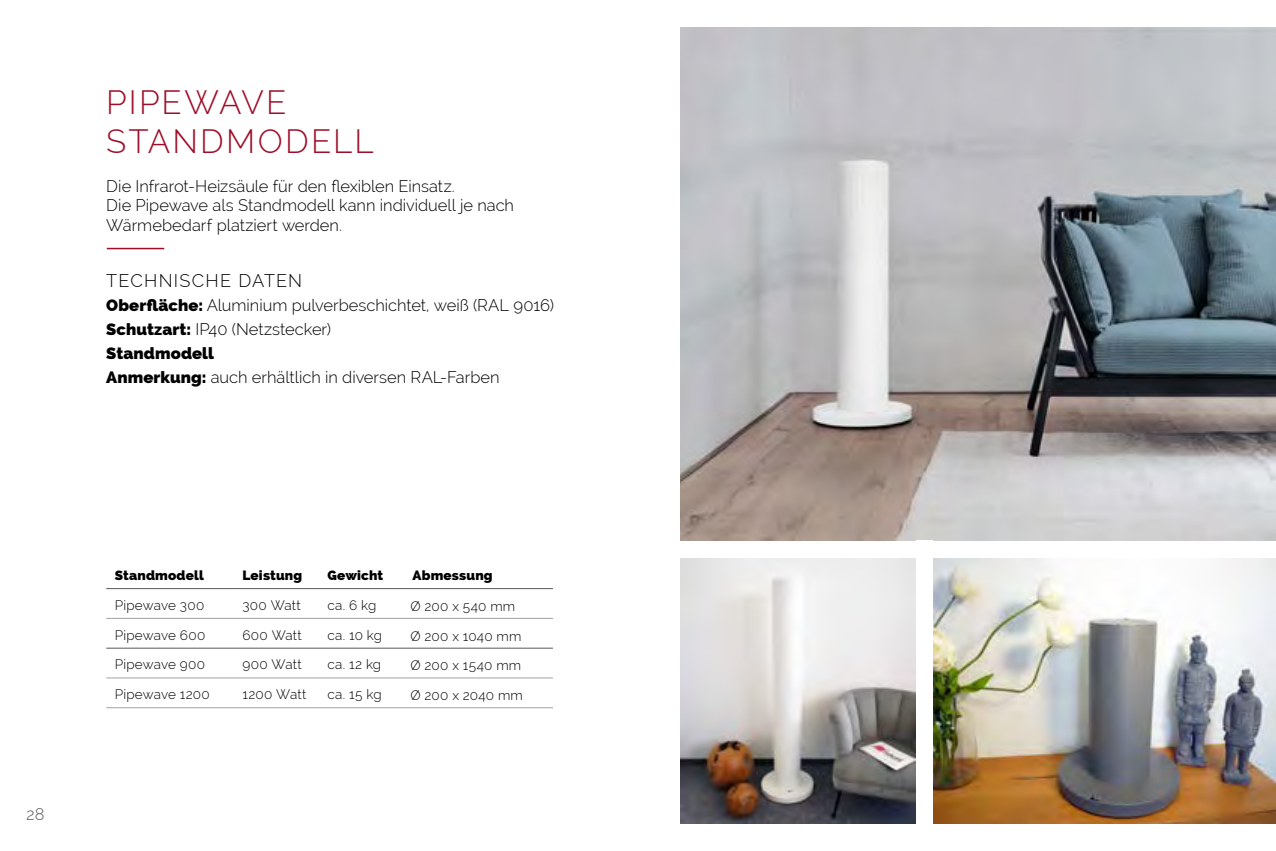
<style>
.page{position:relative;width:1276px;height:851px;background:#fff}
.page>*{position:absolute;margin:0;border:0;box-sizing:border-box;transform-origin:0 0}
.t1{font:300 33px/39.6px "Raleway";letter-spacing:.065em;color:#9f0d28}
.t2{font:300 18px "Raleway";letter-spacing:.065em;color:#000}
.t3{font:300 16.5px/23.7px "Raleway";color:#000}
.t4{font:300 16.5px "Raleway";color:#58585a}
.t5{font:300 13.5px "Raleway";letter-spacing:.02em;color:#000}
.t6{font:800 13.5px "Raleway";letter-spacing:.015em;color:#000}
.s1{font-weight:800}
</style>
<div class="page">
<hr style="left:107px;top:248px;width:57px;height:1px;background:#9f0d28">
<hr style="left:106px;top:588px;width:128px;height:1px;background:#58585a">
<hr style="left:234px;top:588px;width:85px;height:1px;background:#58585a">
<hr style="left:319px;top:588px;width:85px;height:1px;background:#58585a">
<hr style="left:404px;top:588px;width:149px;height:1px;background:#58585a">
<hr style="left:106px;top:647px;width:128px;height:1px;background:#58585a">
<hr style="left:234px;top:647px;width:85px;height:1px;background:#58585a">
<hr style="left:319px;top:647px;width:85px;height:1px;background:#58585a">
<hr style="left:404px;top:647px;width:149px;height:1px;background:#58585a">
<hr style="left:106px;top:618px;width:128px;height:1px;background:#a1a2a4">
<hr style="left:234px;top:618px;width:85px;height:1px;background:#a1a2a4">
<hr style="left:319px;top:618px;width:85px;height:1px;background:#a1a2a4">
<hr style="left:404px;top:618px;width:149px;height:1px;background:#a1a2a4">
<hr style="left:106px;top:677px;width:128px;height:1px;background:#a1a2a4">
<hr style="left:234px;top:677px;width:85px;height:1px;background:#a1a2a4">
<hr style="left:319px;top:677px;width:85px;height:1px;background:#a1a2a4">
<hr style="left:404px;top:677px;width:149px;height:1px;background:#a1a2a4">
<hr style="left:106px;top:707px;width:128px;height:1px;background:#a1a2a4">
<hr style="left:234px;top:707px;width:85px;height:1px;background:#a1a2a4">
<hr style="left:319px;top:707px;width:85px;height:1px;background:#a1a2a4">
<hr style="left:404px;top:707px;width:149px;height:1px;background:#a1a2a4">
<img style="left:681px;top:28px;width:595px;height:512px">
<img style="left:681px;top:558px;width:235px;height:264px">
<img style="left:933px;top:558px;width:343px;height:264px">
<h1 class="t1" style="left:106px;top:82px;width:269px">PIPEWAVE<br>STANDMODELL</h1>
<p class="t3" style="left:106px;top:176px;width:409px;line-height:19.5px">Die Infrarot-Heizsäule für den flexiblen Einsatz.<br>Die Pipewave als Standmodell kann individuell je nach<br>Wärmebedarf platziert werden.</p>
<p class="t2" style="left:106px;top:270px;width:197px">TECHNISCHE DATEN</p>
<p class="t3" style="left:106px;top:293px;width:449px"><span class="s1">Oberfläche:</span> Aluminium pulverbeschichtet, weiß (RAL 9016)<br><span class="s1">Schutzart:</span> IP40 (Netzstecker)<br><span class="s1">Standmodell<br>Anmerkung:</span> auch erhältlich in diversen RAL-Farben</p>
<p class="t4" style="left:26px;top:804px;width:20px">28</p>
<p class="t6" style="left:115px;top:567px;width:91px">Standmodell</p>
<p class="t6" style="left:242px;top:567px;width:61px">Leistung</p>
<p class="t6" style="left:327px;top:567px;width:57px">Gewicht</p>
<p class="t6" style="left:412px;top:567px;width:82px">Abmessung</p>
<p class="t5" style="left:115px;top:597px;width:91px">Pipewave 300</p>
<p class="t5" style="left:242px;top:597px;width:60px">300 Watt</p>
<p class="t5" style="left:327px;top:597px;width:50px">ca. 6 kg</p>
<p class="t5" style="left:410px;top:598px;width:106px">Ø 200 x 540 mm</p>
<p class="t5" style="left:115px;top:627px;width:92px">Pipewave 600</p>
<p class="t5" style="left:242px;top:627px;width:61px">600 Watt</p>
<p class="t5" style="left:327px;top:627px;width:56px">ca. 10 kg</p>
<p class="t5" style="left:410px;top:628px;width:112px">Ø 200 x 1040 mm</p>
<p class="t5" style="left:115px;top:656px;width:92px">Pipewave 900</p>
<p class="t5" style="left:242px;top:656px;width:61px">900 Watt</p>
<p class="t5" style="left:327px;top:656px;width:55px">ca. 12 kg</p>
<p class="t5" style="left:410px;top:657px;width:112px">Ø 200 x 1540 mm</p>
<p class="t5" style="left:115px;top:686px;width:97px">Pipewave 1200</p>
<p class="t5" style="left:242px;top:686px;width:65px">1200 Watt</p>
<p class="t5" style="left:327px;top:686px;width:56px">ca. 15 kg</p>
<p class="t5" style="left:410px;top:687px;width:114px">Ø 200 x 2040 mm</p>
</div>
